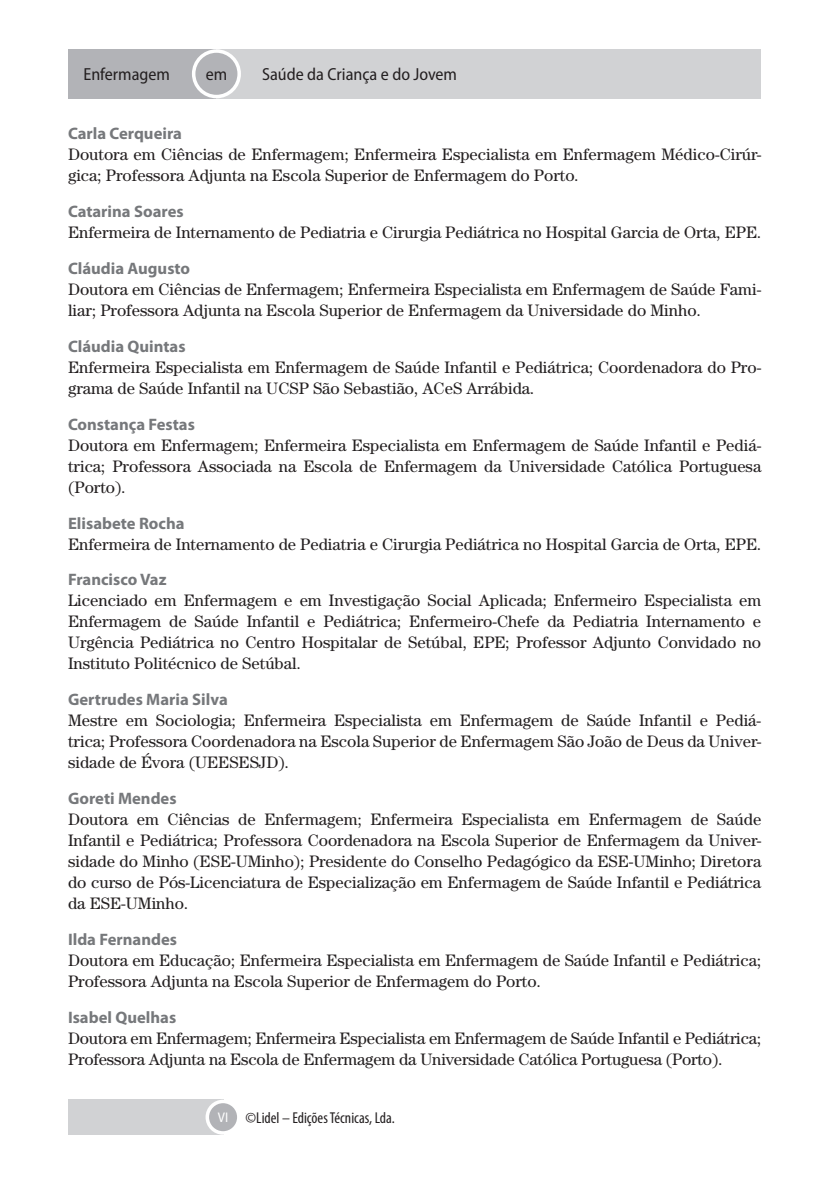
<style>
.page{position:relative;width:829px;height:1191px;background:#fff}
.page>*{position:absolute;margin:0;border:0;box-sizing:border-box;transform-origin:0 0}
.t1{font:semi-condensed 17.5px "Myriad Pro";color:#231f20}
.t2{font:16.62px/21px "Century Std";color:#231f20}
.autores{font:700 16.62px "Myriad Pro";color:#76787b}
.t3{font:condensed 15.75px "Myriad Pro";color:#231f20}
.s1{font-stretch:semi-condensed;font-size:14px;color:#fff}
</style>
<div class="page">
<div style="left:68px;top:1099px;width:156px;height:35px;background:#d1d2d4"></div>
<div style="left:207px;top:1101px;width:32px;height:32px;background:#b2b3b7;border-radius:50%"></div>
<div style="left:205px;top:1099px;width:35px;height:35px;border:4px solid #fff;border-radius:50%"></div>
<div style="left:68px;top:49px;width:148px;height:49px;background:#b2b3b7"></div>
<div style="left:216px;top:49px;width:545px;height:49px;background:#d1d2d4"></div>
<div style="left:194px;top:51px;width:45px;height:46px;background:#b2b3b7;border-radius:50%"></div>
<div style="left:192px;top:49px;width:49px;height:49px;border:4px solid #fff;border-radius:50%"></div>
<p class="t1" style="left:83px;top:65px;width:88px">Enfermagem</p>
<p class="t1" style="left:206px;top:65px;width:23px">em</p>
<p class="t1" style="left:262px;top:65px;width:196px">Saúde da Criança e do Jovem</p>
<p class="autores" style="left:68px;top:123px;width:115px">Carla Cerqueira</p>
<p class="t2" style="left:68px;top:143px;width:694px">Doutora em Ciências de Enfermagem; Enfermeira Especialista em Enfermagem Médico-Cirúr&shy;gica; Professora Adjunta na Escola Superior de Enfermagem do Porto.</p>
<p class="autores" style="left:68px;top:200px;width:117px">Catarina Soares</p>
<p class="t2" style="left:68px;top:221px;width:694px">Enfermeira de Internamento de Pediatria e Cirurgia Pediátrica no Hospital Garcia de Orta, EPE.</p>
<p class="autores" style="left:68px;top:257px;width:124px">Cláudia Augusto</p>
<p class="t2" style="left:68px;top:278px;width:694px">Doutora em Ciências de Enfermagem; Enfermeira Especialista em Enfermagem de Saúde Fami&shy;liar; Professora Adjunta na Escola Superior de Enfermagem da Universidade do Minho.</p>
<p class="autores" style="left:68px;top:335px;width:119px">Cláudia Quintas</p>
<p class="t2" style="left:68px;top:356px;width:694px">Enfermeira Especialista em Enfermagem de Saúde Infantil e Pediátrica; Coordenadora do Pro&shy;grama de Saúde Infantil na UCSP São Sebastião, ACeS Arrábida.</p>
<p class="autores" style="left:68px;top:413px;width:128px">Constança Festas</p>
<p class="t2" style="left:68px;top:434px;width:694px;text-align:justify">Doutora em Enfermagem; Enfermeira Especialista em Enfermagem de Saúde Infantil e Pediá&shy;trica; Professora Associada na Escola de Enfermagem da Universidade Católica Portuguesa (Porto).</p>
<p class="autores" style="left:68px;top:512px;width:118px">Elisabete Rocha</p>
<p class="t2" style="left:68px;top:533px;width:694px">Enfermeira de Internamento de Pediatria e Cirurgia Pediátrica no Hospital Garcia de Orta, EPE.</p>
<p class="autores" style="left:68px;top:569px;width:100px">Francisco Vaz</p>
<p class="t2" style="left:68px;top:590px;width:694px;text-align:justify">Licenciado em Enfermagem e em Investigação Social Aplicada; Enfermeiro Especialista em Enfermagem de Saúde Infantil e Pediátrica; Enfermeiro-Chefe da Pediatria Internamento e Urgência Pediátrica no Centro Hospitalar de Setúbal, EPE; Professor Adjunto Convidado no Instituto Politécnico de Setúbal.</p>
<p class="autores" style="left:68px;top:689px;width:161px">Gertrudes Maria Silva</p>
<p class="t2" style="left:68px;top:710px;width:694px;text-align:justify">Mestre em Sociologia; Enfermeira Especialista em Enfermagem de Saúde Infantil e Pediá&shy;trica; Professora Coordenadora na Escola Superior de Enfermagem São João de Deus da Univer&shy;sidade de Évora (UEESESJD).</p>
<p class="autores" style="left:68px;top:787px;width:110px">Goreti Mendes</p>
<p class="t2" style="left:68px;top:808px;width:694px;text-align:justify">Doutora em Ciências de Enfermagem; Enfermeira Especialista em Enfermagem de Saúde Infantil e Pediátrica; Professora Coordenadora na Escola Superior de Enfermagem da Univer&shy;sidade do Minho (ESE-UMinho); Presidente do Conselho Pedagógico da ESE-UMinho; Diretora do curso de Pós-Licenciatura de Especialização em Enfermagem de Saúde Infantil e Pediátrica da ESE-UMinho.</p>
<p class="autores" style="left:68px;top:928px;width:110px">Ilda Fernandes</p>
<p class="t2" style="left:68px;top:949px;width:694px">Doutora em Educação; Enfermeira Especialista em Enfermagem de Saúde Infantil e Pediátrica;<br>Professora Adjunta na Escola Superior de Enfermagem do Porto.</p>
<p class="autores" style="left:68px;top:1006px;width:110px">Isabel Quelhas</p>
<p class="t2" style="left:68px;top:1027px;width:694px">Doutora em Enfermagem; Enfermeira Especialista em Enfermagem de Saúde Infantil e Pediátrica;<br>Professora Adjunta na Escola de Enfermagem da Universidade Católica Portuguesa (Porto).</p>
<p class="t3" style="left:218px;top:1108px;width:178px"><span class="s1">VI</span> ©Lidel – Edições Técnicas, Lda.</p>
</div>
